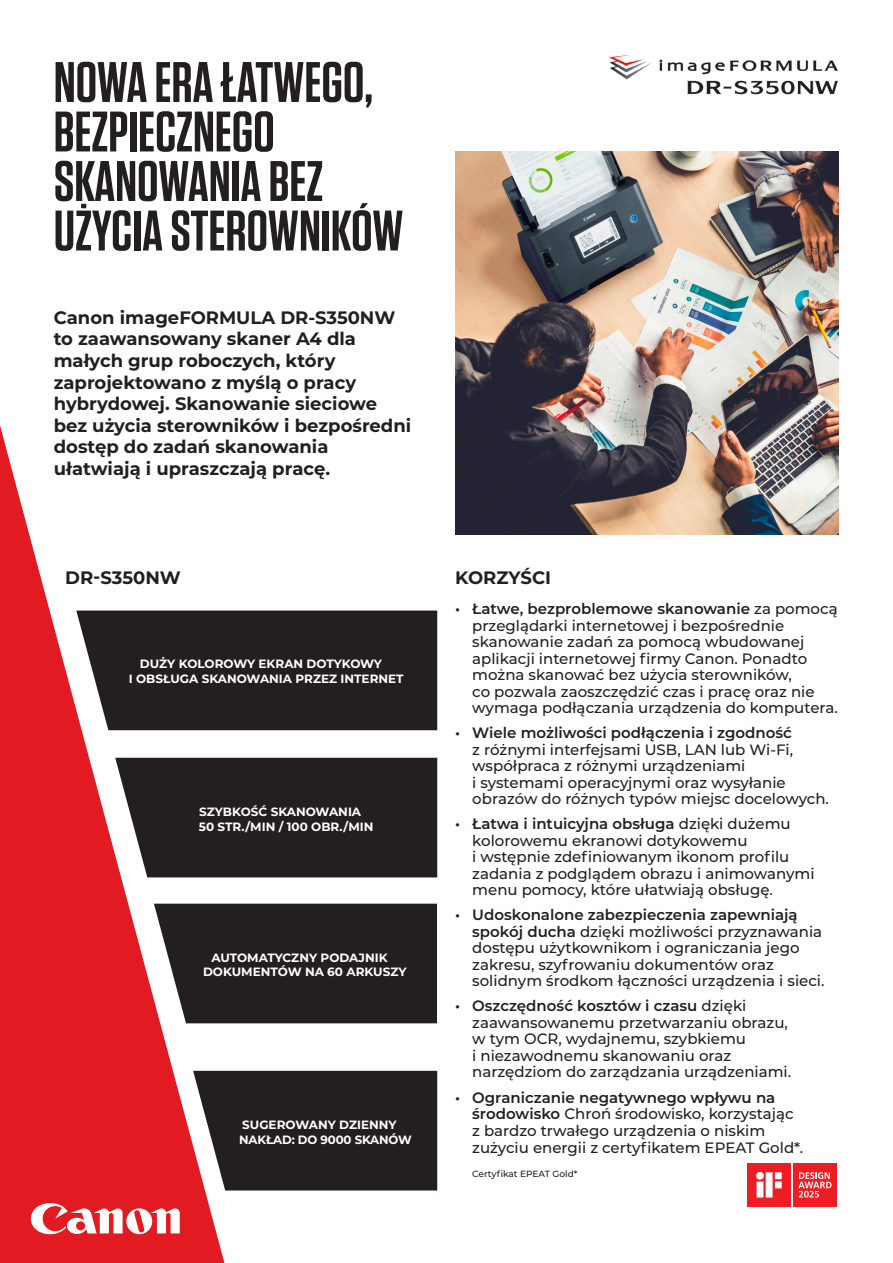
<style>
.page{position:relative;width:893px;height:1263px;background:#fff}
.page>*{position:absolute;margin:0;border:0;box-sizing:border-box;transform-origin:0 0}
.t1{font:600 57px/49.5px "Tungsten";color:#231f20}
.t2{font:700 18px/21.6px "Montserrat";color:#231f20}
.t3{font:500 15px/16.5px "Montserrat";color:#231f20}
.t4{font:700 12px/14.4px "Montserrat";color:#fff}
.t5{font:500 9px "Montserrat";color:#231f20}
.s1{font-weight:600}
</style>
<div class="page">
<svg style="left:0;top:425px;width:224px;height:838px;fill:#e21a21"></svg>
<svg style="left:31px;top:1203px;width:149px;height:31px"></svg>
<svg style="left:193px;top:1071px;width:245px;height:119px;background:#332d2e"></svg>
<div style="left:154px;top:904px;width:283px;height:119px;background:#231f20"></div>
<div style="left:115px;top:758px;width:323px;height:119px;background:#231f20"></div>
<div style="left:76px;top:610px;width:362px;height:120px;background:#231f20"></div>
<img style="left:455px;top:151px;width:384px;height:384px">
<div style="left:747px;top:1163px;width:44px;height:44px;background:#ee1d23"></div>
<svg style="left:756px;top:1172px;width:26px;height:25px"></svg>
<div style="left:793px;top:1163px;width:44px;height:44px;background:#ee1d23"></div>
<svg style="left:798px;top:1172px;width:33px;height:25px"></svg>
<img style="left:609px;top:54px;width:230px;height:41px">
<p class="t1" style="left:54px;top:59px;width:351px">NOWA ERA ŁATWEGO,<br>BEZPIECZNEGO<br>SKANOWANIA BEZ<br>UŻYCIA STEROWNIKÓW</p>
<p class="t2" style="left:54px;top:306px;width:359px">Canon imageFORMULA DR-S350NW to zaawansowany skaner A4 dla małych grup roboczych, który zaprojektowano z myślą o pracy hybrydowej. Skanowanie sieciowe bez użycia sterowników i bezpośredni dostęp do zadań skanowania ułatwiają i upraszczają pracę.</p>
<p class="t2" style="left:65px;top:566px;width:117px">DR-S350NW</p>
<p class="t4" style="left:129px;top:656px;width:276px;text-indent:11px">DUŻY KOLOROWY EKRAN DOTYKOWY<br>I OBSŁUGA SKANOWANIA PRZEZ INTERNET</p>
<p class="t4" style="left:199px;top:804px;width:163px">SZYBKOŚĆ SKANOWANIA</p>
<p class="t4" style="left:199px;top:818px;width:176px">50 STR./MIN / 100 OBR./MIN</p>
<p class="t4" style="left:203px;top:949px;width:205px;text-indent:8px">AUTOMATYCZNY PODAJNIK<br>DOKUMENTÓW NA 60 ARKUSZY</p>
<p class="t4" style="left:239px;top:1117px;width:174px">SUGEROWANY DZIENNY<br>NAKŁAD: DO 9000 SKANÓW</p>
<p class="t2" style="left:455px;top:566px;width:97px">KORZYŚCI</p>
<p class="t3" style="left:472px;top:600px;width:367px;text-indent:-17px"><span class="s1">• Łatwe, bezproblemowe skanowanie</span> za pomocą przeglądarki internetowej i bezpośrednie skanowanie zadań za pomocą wbudowanej aplikacji internetowej firmy Canon. Ponadto można skanować bez użycia sterowników,<br>co pozwala zaoszczędzić czas i pracę oraz nie wymaga podłączania urządzenia do komputera.</p>
<p class="t3" style="left:472px;top:724px;width:358px;text-indent:-17px"><span class="s1">• Wiele możliwości podłączenia i zgodność<br></span>z różnymi interfejsami USB, LAN lub Wi-Fi, współpraca z różnymi urządzeniami<br>i systemami operacyjnymi oraz wysyłanie obrazów do różnych typów miejsc docelowych.</p>
<p class="t3" style="left:472px;top:815px;width:344px;text-indent:-17px"><span class="s1">• Łatwa i intuicyjna obsługa</span> dzięki dużemu kolorowemu ekranowi dotykowemu<br>i wstępnie zdefiniowanym ikonom profilu zadania z podglądem obrazu i animowanymi menu pomocy, które ułatwiają obsługę.</p>
<p class="t3" style="left:472px;top:906px;width:354px;text-indent:-17px"><span class="s1">• Udoskonalone zabezpieczenia zapewniają spokój ducha</span> dzięki możliwości przyznawania dostępu użytkownikom i ograniczania jego zakresu, szyfrowaniu dokumentów oraz solidnym środkom łączności urządzenia i sieci.</p>
<p class="t3" style="left:472px;top:997px;width:320px;text-indent:-17px"><span class="s1">• Oszczędność kosztów i czasu</span> dzięki zaawansowanemu przetwarzaniu obrazu, w tym OCR, wydajnemu, szybkiemu<br>i niezawodnemu skanowaniu oraz narzędziom do zarządzania urządzeniami.</p>
<p class="t3" style="left:472px;top:1088px;width:332px;text-indent:-17px"><span class="s1">• Ograniczanie negatywnego wpływu na środowisko</span> Chroń środowisko, korzystając z bardzo trwałego urządzenia o niskim zużyciu energii z certyfikatem EPEAT Gold*.</p>
<p class="t5" style="left:472px;top:1167px;width:107px">Certyfikat EPEAT Gold*</p>
</div>
